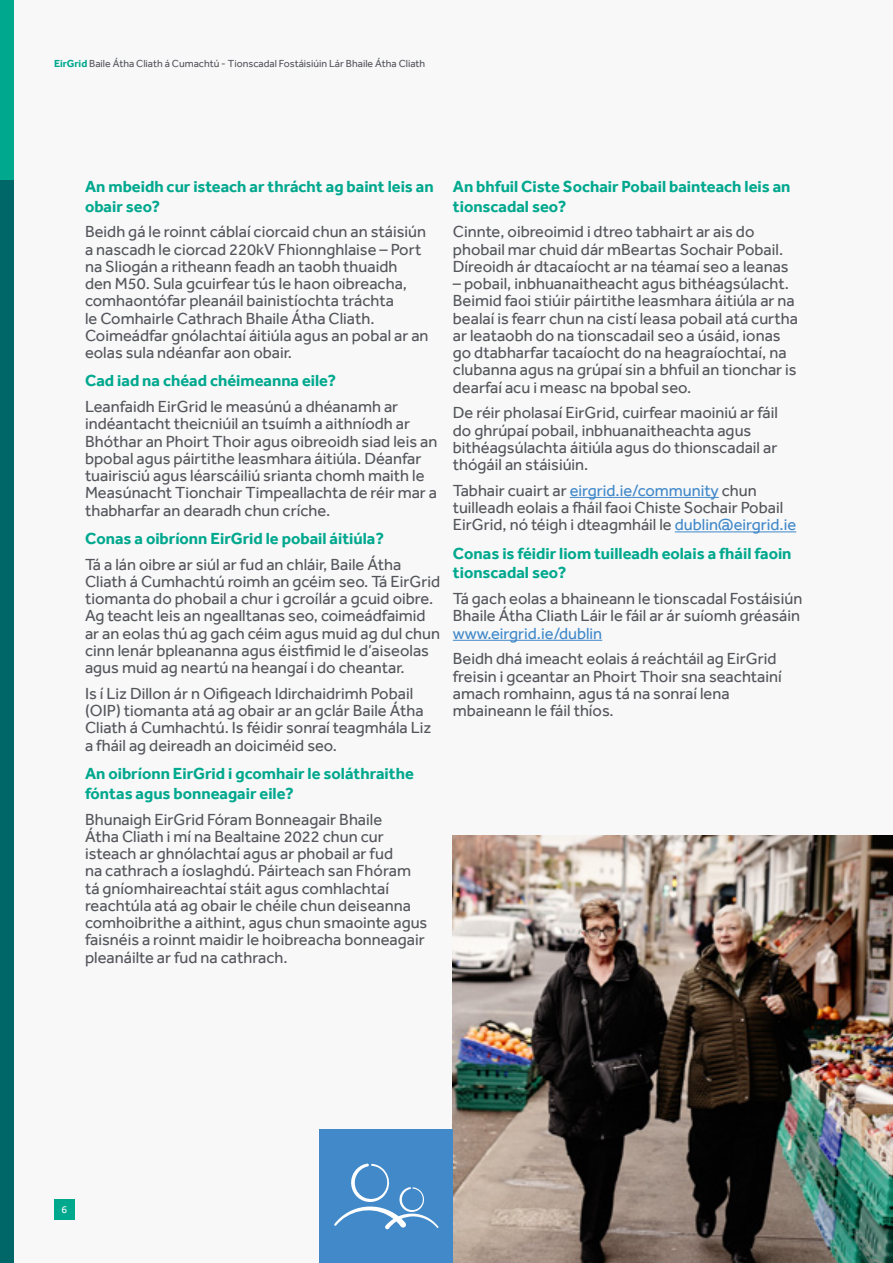
<style>
.page{position:relative;width:893px;height:1263px;background:#f8f8f9}
.page>*{position:absolute;margin:0;border:0;box-sizing:border-box;transform-origin:0 0}
.ir-body{font:16.5px/17.2px "Effra";color:#54565b}
.t1{font:700 16.5px/19.8px "Effra";color:#00a88e}
.t2{font:10.5px "Effra";color:#54565b}
.t3{font:10.5px "Effra";color:#fff}
.s1{font-weight:700;color:#00a88e}
.s2{color:#4189c9}
</style>
<div class="page">
<hr style="left:570px;top:497px;width:149px;height:1px;background:#4189c9">
<hr style="left:675px;top:531px;width:121px;height:1px;background:#4189c9">
<hr style="left:453px;top:640px;width:149px;height:1px;background:#4189c9">
<img style="left:453px;top:836px;width:440px;height:427px">
<div style="left:320px;top:1130px;width:133px;height:133px;background:#4189c9"></div>
<svg style="left:334px;top:1163px;width:105px;height:67px"></svg>
<div style="left:0;top:0;width:14px;height:181px;background:#00a88e"></div>
<div style="left:0;top:181px;width:14px;height:1082px;background:#006768"></div>
<div style="left:54px;top:1199px;width:21px;height:21px;background:#00a88e"></div>
<p class="t2" style="left:54px;top:58px;width:373px"><span class="s1">EirGrid</span> Baile Átha Cliath á Cumachtú - Tionscadal Fostáisiúin Lár Bhaile Átha Cliath</p>
<h4 class="t1" style="left:85px;top:176px;width:350px">An mbeidh cur isteach ar thrácht ag baint leis an obair seo?</h4>
<p class="ir-body" style="left:85px;top:223px;width:345px">Beidh gá le roinnt cáblaí ciorcaid chun an stáisiún a nascadh le ciorcad 220kV Fhionnghlaise – Port na Sliogán a ritheann feadh an taobh thuaidh<br>den M50. Sula gcuirfear tús le haon oibreacha, comhaontófar pleanáil bainistíochta tráchta<br>le Comhairle Cathrach Bhaile Átha Cliath.<br>Coimeádfar gnólachtaí áitiúla agus an pobal ar an eolas sula ndéanfar aon obair.</p>
<h4 class="t1" style="left:85px;top:371px;width:253px">Cad iad na chéad chéimeanna eile?</h4>
<p class="ir-body" style="left:85px;top:398px;width:354px">Leanfaidh EirGrid le measúnú a dhéanamh ar indéantacht theicniúil an tsuímh a aithníodh ar Bhóthar an Phoirt Thoir agus oibreoidh siad leis an bpobal agus páirtithe leasmhara áitiúla. Déanfar tuairisciú agus léarscáiliú srianta chomh maith le Measúnacht Tionchair Timpeallachta de réir mar a thabharfar an dearadh chun críche.</p>
<h4 class="t1" style="left:85px;top:528px;width:300px">Conas a oibríonn EirGrid le pobail áitiúla?</h4>
<p class="ir-body" style="left:85px;top:555px;width:357px">Tá a lán oibre ar siúl ar fud an chláir, Baile Átha Cliath á Cumhachtú roimh an gcéim seo. Tá EirGrid tiomanta do phobail a chur i gcroílár a gcuid oibre.<br>Ag teacht leis an ngealltanas seo, coimeádfaimid ar an eolas thú ag gach céim agus muid ag dul chun cinn lenár bpleananna agus éistfimid le d’aiseolas agus muid ag neartú na heangaí i do cheantar.</p>
<p class="ir-body" style="left:85px;top:685px;width:348px">Is í Liz Dillon ár n Oifigeach Idirchaidrimh Pobail (OIP) tiomanta atá ag obair ar an gclár Baile Átha Cliath á Cumhachtú. Is féidir sonraí teagmhála Liz a fháil ag deireadh an doiciméid seo.</p>
<h4 class="t1" style="left:85px;top:763px;width:330px">An oibríonn EirGrid i gcomhair le soláthraithe fóntas agus bonneagair eile?</h4>
<p class="ir-body" style="left:85px;top:810px;width:344px">Bhunaigh EirGrid Fóram Bonneagair Bhaile<br>Átha Cliath i mí na Bealtaine 2022 chun cur isteach ar ghnólachtaí agus ar phobail ar fud<br>na cathrach a íoslaghdú. Páirteach san Fhóram tá gníomhaireachtaí stáit agus comhlachtaí reachtúla atá ag obair le chéile chun deiseanna comhoibrithe a aithint, agus chun smaointe agus faisnéis a roinnt maidir le hoibreacha bonneagair pleanáilte ar fud na cathrach.</p>
<h4 class="t1" style="left:453px;top:176px;width:339px">An bhfuil Ciste Sochair Pobail bainteach leis an tionscadal seo?</h4>
<p class="ir-body" style="left:453px;top:223px;width:337px">Cinnte, oibreoimid i dtreo tabhairt ar ais do phobail mar chuid dár mBeartas Sochair Pobail.<br>Díreoidh ár dtacaíocht ar na téamaí seo a leanas</p>
<p class="ir-body" style="left:453px;top:275px;width:347px">– pobail, inbhuanaitheacht agus bithéagsúlacht.<br>Beimid faoi stiúir páirtithe leasmhara áitiúla ar na bealaí is fearr chun na cistí leasa pobail atá curtha ar leataobh do na tionscadail seo a úsáid, ionas go dtabharfar tacaíocht do na heagraíochtaí, na clubanna agus na grúpaí sin a bhfuil an tionchar is dearfaí acu i measc na bpobal seo.</p>
<p class="ir-body" style="left:453px;top:404px;width:327px">De réir pholasaí EirGrid, cuirfear maoiniú ar fáil do ghrúpaí pobail, inbhuanaitheachta agus bithéagsúlachta áitiúla agus do thionscadail ar thógáil an stáisiúin.</p>
<p class="ir-body" style="left:453px;top:481px;width:345px">Tabhair cuairt ar <span class="s2">eirgrid.ie/community</span> chun tuilleadh eolais a fháil faoi Chiste Sochair Pobail<br>EirGrid, nó téigh i dteagmháil le <span class="s2">dublin@eirgrid.ie</span></p>
<h4 class="t1" style="left:453px;top:543px;width:340px">Conas is féidir liom tuilleadh eolais a fháil faoin tionscadal seo?</h4>
<p class="ir-body" style="left:453px;top:590px;width:351px">Tá gach eolas a bhaineann le tionscadal Fostáisiún<br>Bhaile Átha Cliath Láir le fáil ar ár suíomh gréasáin <span class="s2">www.eirgrid.ie/dublin</span></p>
<p class="ir-body" style="left:453px;top:650px;width:330px">Beidh dhá imeacht eolais á reáchtáil ag EirGrid freisin i gceantar an Phoirt Thoir sna seachtainí amach romhainn, agus tá na sonraí lena mbaineann le fáil thíos.</p>
<p class="t3" style="left:62px;top:1203px;width:7px">6</p>
</div>
